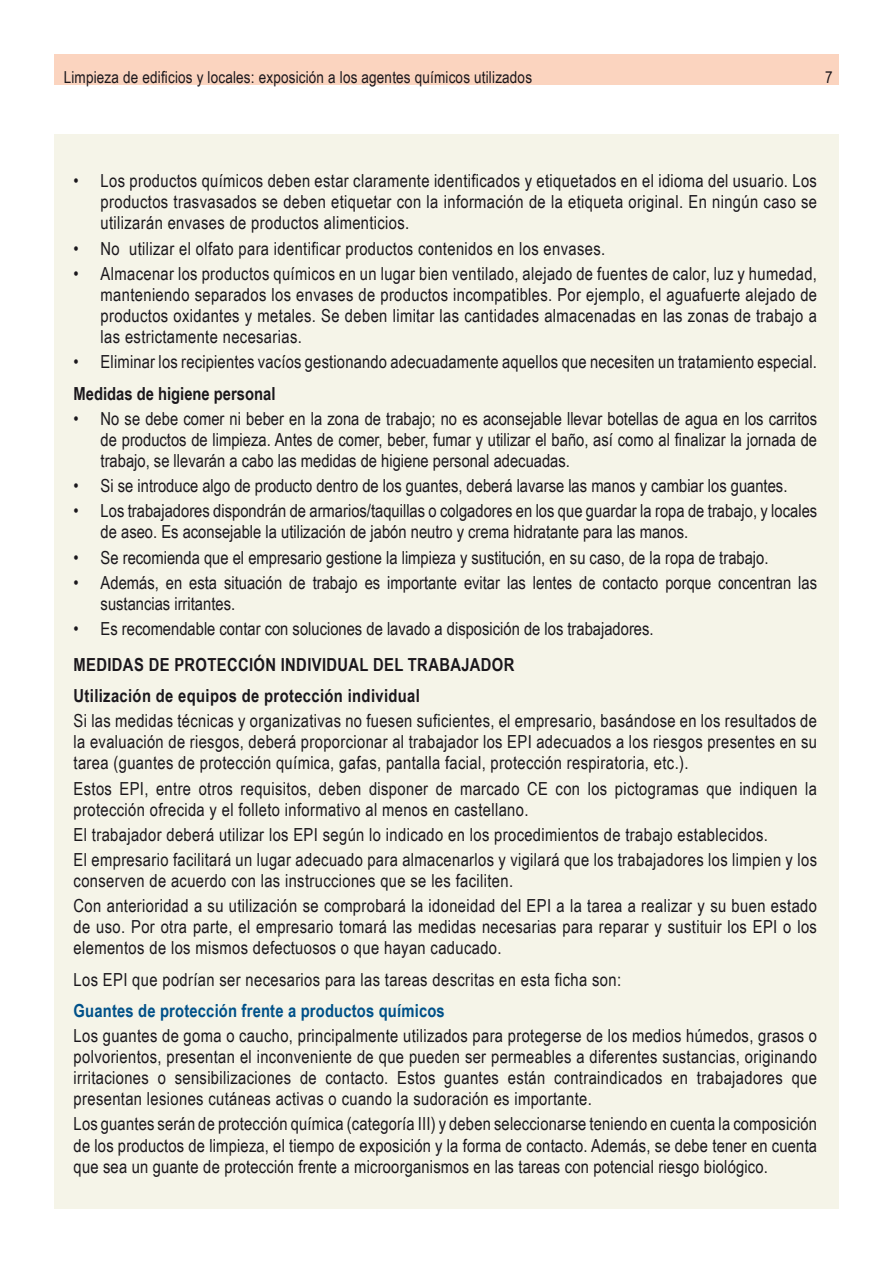
<style>
.page{position:relative;width:893px;height:1263px;background:#fff}
.page>*{position:absolute;margin:0;border:0;box-sizing:border-box;transform-origin:0 0}
.t1{font:18px/21px "Arial Narrow";letter-spacing:.02em;color:#1a171c}
.t2{font:18px/21px "Arial Narrow";color:#1a171c}
.t3{font:16.5px "Arial Narrow";letter-spacing:.01em;color:#1a171c}
.s1{font-weight:700}
.s2{font-weight:700;color:#005189}
</style>
<div class="page">
<div style="left:54px;top:54px;width:785px;height:30px;background:#fbd4bf"></div>
<div style="left:54px;top:134px;width:785px;height:1075px;background:#f5f4e8"></div>
<p class="t3" style="left:64px;top:68px;width:470px">Limpieza de edificios y locales: exposición a los agentes químicos utilizados</p>
<p class="t3" style="left:825px;top:68px;width:9px">7</p>
<p class="t1" style="left:101px;top:171px;width:718px;text-align:justify;text-indent:-27px">• Los productos químicos deben estar claramente identificados y etiquetados en el idioma del usuario. Los productos trasvasados se deben etiquetar con la información de la etiqueta original. En ningún caso se utilizarán envases de productos alimenticios.</p>
<p class="t1" style="left:74px;top:238px;width:533px">• No utilizar el olfato para identificar productos contenidos en los envases.</p>
<p class="t1" style="left:101px;top:263px;width:718px;text-align:justify;text-indent:-27px">• Almacenar los productos químicos en un lugar bien ventilado, alejado de fuentes de calor, luz y humedad, manteniendo separados los envases de productos incompatibles. Por ejemplo, el aguafuerte alejado de productos oxidantes y metales. Se deben limitar las cantidades almacenadas en las zonas de trabajo a las estrictamente necesarias.</p>
<p class="t1" style="left:74px;top:346px;width:745px;line-height:31.2px">• Eliminar los recipientes vacíos gestionando adecuadamente aquellos que necesiten un tratamiento especial.<br><span class="s1">Medidas de higiene personal</span></p>
<p class="t1" style="left:101px;top:408px;width:718px;text-align:justify;text-indent:-27px">• No se debe comer ni beber en la zona de trabajo; no es aconsejable llevar botellas de agua en los carritos de productos de limpieza. Antes de comer, beber, fumar y utilizar el baño, así como al finalizar la jornada de trabajo, se llevarán a cabo las medidas de higiene personal adecuadas.</p>
<p class="t2" style="left:74px;top:475px;width:715px">• Si se introduce algo de producto dentro de los guantes, deberá lavarse las manos y cambiar los guantes.</p>
<p class="t2" style="left:101px;top:500px;width:718px;text-indent:-27px">• Los trabajadores dispondrán de armarios/taquillas o colgadores en los que guardar la ropa de trabajo, y locales de aseo. Es aconsejable la utilización de jabón neutro y crema hidratante para las manos.</p>
<p class="t2" style="left:74px;top:547px;width:696px">• Se recomienda que el empresario gestione la limpieza y sustitución, en su caso, de la ropa de trabajo.</p>
<p class="t2" style="left:101px;top:572px;width:718px;text-indent:-27px">• Además, en esta situación de trabajo es importante evitar las lentes de contacto porque concentran las sustancias irritantes.</p>
<p class="t2" style="left:74px;top:611px;width:581px;line-height:35.7px">• Es recomendable contar con soluciones de lavado a disposición de los trabajadores.<br><span class="s1">MEDIDAS DE PROTECCIÓN INDIVIDUAL DEL TRABAJADOR</span></p>
<p class="t1" style="left:74px;top:683px;width:745px;line-height:25.2px"><span class="s1">Utilización de equipos de protección individual<br></span>Si las medidas técnicas y organizativas no fuesen suficientes, el empresario, basándose en los resultados de</p>
<p class="t1" style="left:74px;top:731px;width:745px">la evaluación de riesgos, deberá proporcionar al trabajador los EPI adecuados a los riesgos presentes en su tarea (guantes de protección química, gafas, pantalla facial, protección respiratoria, etc.).</p>
<p class="t1" style="left:74px;top:778px;width:745px">Estos EPI, entre otros requisitos, deben disponer de marcado CE con los pictogramas que indiquen la protección ofrecida y el folleto informativo al menos en castellano.</p>
<p class="t1" style="left:74px;top:822px;width:745px;line-height:25.2px">El trabajador deberá utilizar los EPI según lo indicado en los procedimientos de trabajo establecidos.<br>El empresario facilitará un lugar adecuado para almacenarlos y vigilará que los trabajadores los limpien y los</p>
<p class="t1" style="left:74px;top:868px;width:745px;line-height:25.2px">conserven de acuerdo con las instrucciones que se les faciliten.<br>Con anterioridad a su utilización se comprobará la idoneidad del EPI a la tarea a realizar y su buen estado</p>
<p class="t1" style="left:74px;top:916px;width:745px">de uso. Por otra parte, el empresario tomará las medidas necesarias para reparar y sustituir los EPI o los elementos de los mismos defectuosos o que hayan caducado.</p>
<p class="t1" style="left:74px;top:964px;width:549px;line-height:31.2px">Los EPI que podrían ser necesarios para las tareas descritas en esta ficha son:<br><span class="s2">Guantes de protección frente a productos químicos</span></p>
<p class="t1" style="left:74px;top:1025px;width:745px;text-align:justify">Los guantes de goma o caucho, principalmente utilizados para protegerse de los medios húmedos, grasos o polvorientos, presentan el inconveniente de que pueden ser permeables a diferentes sustancias, originando irritaciones o sensibilizaciones de contacto. Estos guantes están contraindicados en trabajadores que presentan lesiones cutáneas activas o cuando la sudoración es importante.</p>
<p class="t1" style="left:74px;top:1113px;width:745px;text-align:justify">Los guantes serán de protección química (categoría III) y deben seleccionarse teniendo en cuenta la composición de los productos de limpieza, el tiempo de exposición y la forma de contacto. Además, se debe tener en cuenta que sea un guante de protección frente a microorganismos en las tareas con potencial riesgo biológico.</p>
</div>
